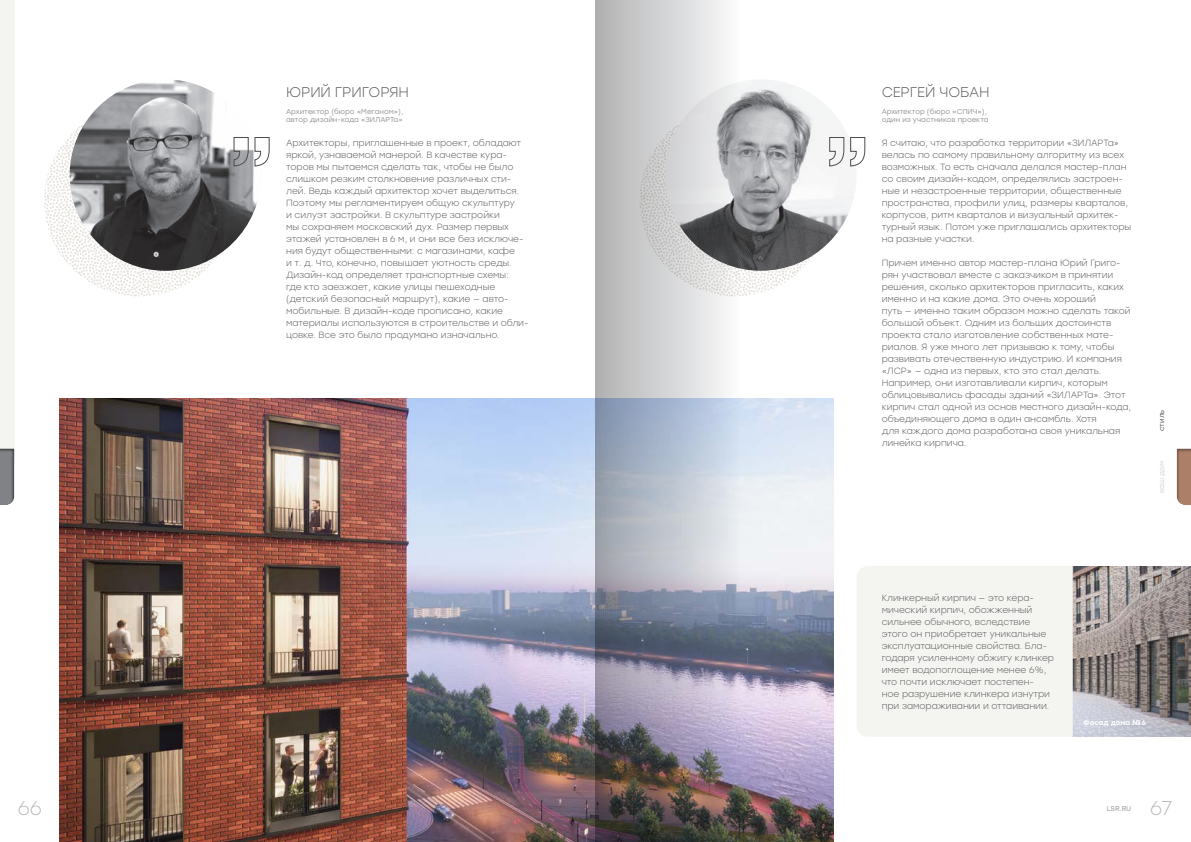
<style>
.page{position:relative;width:1191px;height:842px;background:#fff}
.page>*{position:absolute;margin:0;border:0;box-sizing:border-box;transform-origin:0 0}
.t1{font:300 20px "Stolzl";color:#bcbdc0}
.TXT{font:300 14px "Stolzl";letter-spacing:-.01em;color:#57585a}
.txt{font:300 9px/12px "Stolzl";letter-spacing:-.005em;color:#57585a}
.txt_small{font:7px/8.4px "Stolzl";color:#939598}
.txt_small-2{font:500 7px "Stolzl";color:#fff}
.t2{font:7px "Stolzl";color:#d1d2d4}
.t3{font:7px "Stolzl";color:#57585a}
</style>
<div class="page">
<svg style="left:639px;top:105px;width:192px;height:191px"></svg>
<svg style="left:44px;top:105px;width:191px;height:191px"></svg>
<img style="left:665px;top:79px;width:191px;height:192px;border-radius:96px">
<img style="left:1072px;top:566px;width:119px;height:171px">
<div style="left:857px;top:566px;width:215px;height:170px;background:#f4f4f1"></div>
<svg style="left:829px;top:137px;width:36px;height:29px"></svg>
<img style="left:60px;top:399px;width:773px;height:443px">
<img style="left:70px;top:79px;width:191px;height:192px;border-radius:96px">
<svg style="left:233px;top:137px;width:37px;height:29px"></svg>
<div style="left:0;top:0;width:14px;height:463px;background:#f4f4f1"></div>
<div style="left:0;top:447px;width:16px;height:58px;background:#231f20;opacity:.6"></div>
<div style="left:1176px;top:447px;width:15px;height:59px;background:#231f20;opacity:.4"></div>
<img style="left:595px;top:0;width:145px;height:842px">
<p class="TXT" style="left:286px;top:83px;width:124px">ЮРИЙ ГРИГОРЯН</p>
<p class="txt_small" style="left:286px;top:107px;width:119px">Архитектор (бюро «Меганом»), автор дизайн-кода «ЗИЛАРТа»</p>
<p class="txt" style="left:286px;top:137px;width:244px">Архитекторы, приглашенные в проект, обладают яркой, узнаваемой манерой. В качестве кура&shy;торов мы пытаемся сделать так, чтобы не было слишком резким столкновение различных сти&shy;лей. Ведь -каждый архитектор хочет выделиться.<br>Поэтому мы регламентируем общую скульптуру<br>и силуэт застройки. В скульптуре застройки<br>мы сохраняем московский дух. Размер первых этажей установлен в 6 м, и они все без исключе&shy;ния будут общественными: с магазинами, кафе<br>и т. д. Что, конечно, повышает уютность среды.<br>Дизайн-код определяет транспортные схемы:<br>где кто заезжает, какие улицы пешеходные (детский безопасный маршрут), какие — авто&shy;мобильные. В дизайн-коде прописано, какие материалы используются в строительстве и обли&shy;цовке. Все это было продумано изначально.</p>
<p class="TXT" style="left:881px;top:83px;width:109px">СЕРГЕЙ ЧОБАН</p>
<p class="txt_small" style="left:881px;top:107px;width:108px">Архитектор (бюро «СПИЧ»), один из участников проекта</p>
<p class="txt" style="left:881px;top:137px;width:251px">Я считаю, что разработка территории «ЗИЛАРТа» велась по самому правильному алгоритму из всех возможных. То есть сначала делался мастер-план со своим дизайн-кодом, определялись застроен&shy;ные и незастроенные территории, общественные пространства, профили улиц, размеры кварталов, корпусов, ритм кварталов и визуальный архитек&shy;турный язык. Потом уже приглашались архитекторы на разные участки.</p>
<p class="txt" style="left:881px;top:257px;width:251px">Причем именно автор мастер-плана Юрий Григо&shy;рян участвовал вместе с заказчиком в принятии решения, сколько архитекторов пригласить, каких именно и на какие дома. Это очень хороший<br>путь — именно таким образом можно сделать такой большой объект. Одним из больших достоинств проекта стало изготовление собственных мате&shy;риалов. Я уже много лет призываю к тому, чтобы развивать отечественную индустрию. И компания «ЛСР» — одна из первых, кто это стал делать.<br>Например, они изготавливали кирпич, которым облицовывались фасады зданий «ЗИЛАРТа». Этот кирпич стал одной из основ местного дизайн-кода, объединяющего дома в один ансамбль. Хотя<br>для каждого дома разработана своя уникальная линейка кирпича.</p>
<p class="t3" style="left:1156px;top:431px;width:23px;rotate:-90deg">стиль</p>
<p class="t2" style="left:1156px;top:493px;width:33px;rotate:-90deg">ваш дом</p>
<p class="txt" style="left:881px;top:592px;width:174px">Клинкерный кирпич — это кера&shy;мический кирпич, обожженный сильнее обычного, вследствие этого он приобретает уникальные эксплуатационные свойства. Бла&shy;годаря усиленному обжигу клинкер имеет водопоглощение менее 6%, что почти исключает постепен-<br>ное разрушение клинкера изнутри при замораживании и оттаивании.</p>
<p class="txt_small-2" style="left:1083px;top:717px;width:64px">Фасад дома №6</p>
<h1 class="t1" style="left:18px;top:795px;width:26px">66</h1>
<p class="txt_small" style="left:1107px;top:804px;width:26px">LSR.RU</p>
<h1 class="t1" style="left:1150px;top:795px;width:24px">67</h1>
</div>
